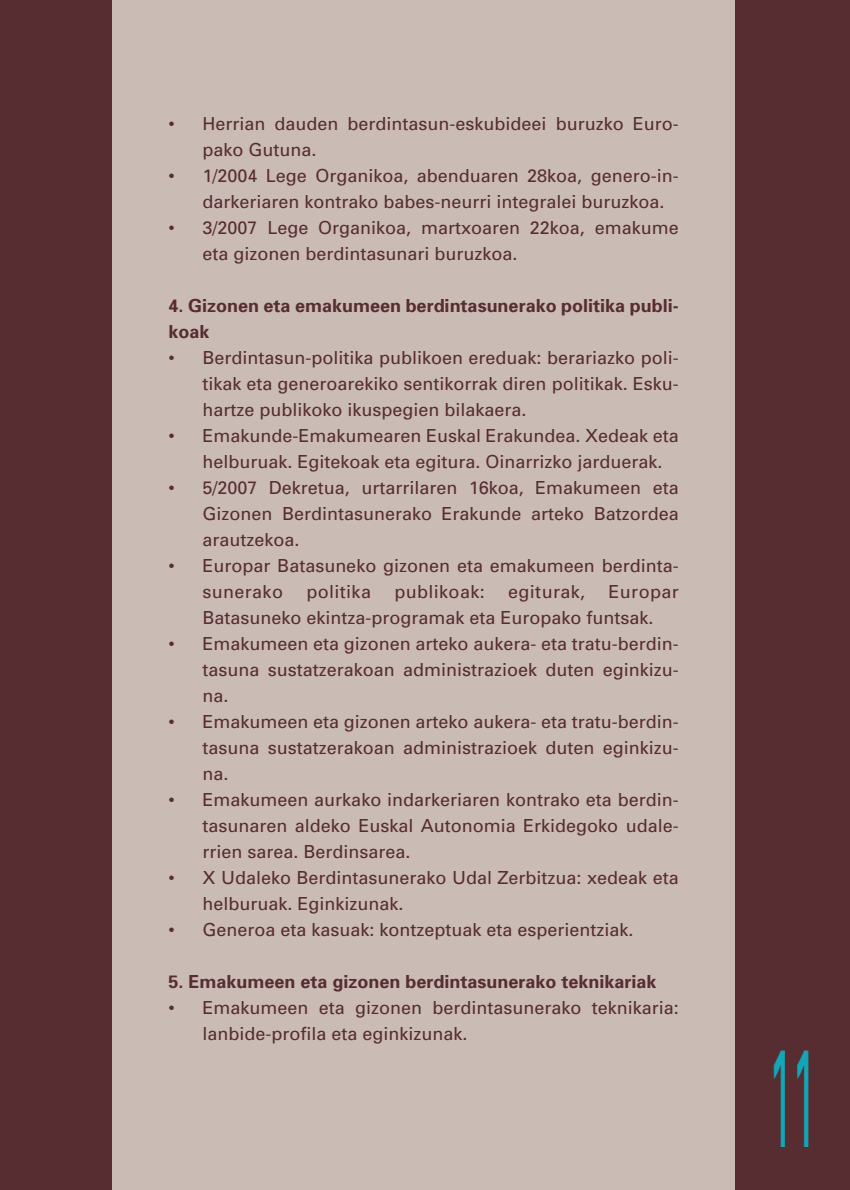
<style>
.page{position:relative;width:850px;height:1190px;background:#cabbb5}
.page>*{position:absolute;margin:0;border:0;box-sizing:border-box;transform-origin:0 0}
.t1{font:139.4px "Univers";color:#12a6b7;scale:.3 1}
.t2{font:18px/26px "Univers";color:#572d32}
.t3{font:700 18px/26px "Univers";color:#572d32}
.t4{font:18px "Univers";letter-spacing:.02em;color:#572d32}
</style>
<div class="page">
<div style="left:735px;top:0;width:115px;height:1190px;background:#572d32"></div>
<div style="left:0;top:0;width:112px;height:1190px;background:#572d32"></div>
<p class="t2" style="left:202px;top:113px;width:478px;text-indent:-34px">• Herrian dauden berdintasun-eskubideei buruzko Euro&shy;pako Gutuna.</p>
<p class="t2" style="left:202px;top:165px;width:478px;text-indent:-34px">• 1/2004 Lege Organikoa, abenduaren 28koa, genero-in&shy;darkeriaren kontrako babes-neurri integralei buruzkoa.</p>
<p class="t2" style="left:202px;top:217px;width:478px;text-indent:-34px">• 3/2007 Lege Organikoa, martxoaren 22koa, emakume eta gizonen berdintasunari buruzkoa.</p>
<p class="t3" style="left:168px;top:295px;width:512px">4. Gizonen eta emakumeen berdintasunerako politika publi&shy;koak</p>
<p class="t2" style="left:202px;top:347px;width:478px;text-align:justify;text-indent:-34px">• Berdintasun-politika publikoen ereduak: berariazko poli&shy;tikak eta generoarekiko sentikorrak diren politikak. Esku&shy;hartze publikoko ikuspegien bilakaera.</p>
<p class="t2" style="left:202px;top:425px;width:478px;text-indent:-34px">• Emakunde-Emakumearen Euskal Erakundea. Xedeak eta helburuak. Egitekoak eta egitura. Oinarrizko jarduerak.</p>
<p class="t2" style="left:202px;top:477px;width:478px;text-align:justify;text-indent:-34px">• 5/2007 Dekretua, urtarrilaren 16koa, Emakumeen eta Gizonen Berdintasunerako Erakunde arteko Batzordea arautzekoa.</p>
<p class="t2" style="left:202px;top:555px;width:478px;text-indent:-34px">• Europar Batasuneko gizonen eta emakumeen berdinta&shy;sunerako</p>
<p class="t2" style="left:202px;top:581px;width:478px;text-indent:406px">Europar<br>Batasuneko ekintza-programak eta Europako funtsak.</p>
<p class="t2" style="left:202px;top:633px;width:478px;text-align:justify;text-indent:-34px">• Emakumeen eta gizonen arteko aukera- eta tratu-berdin&shy;tasuna sustatzerakoan administrazioek duten eginkizu&shy;na.</p>
<p class="t2" style="left:202px;top:711px;width:478px;text-align:justify;text-indent:-34px">• Emakumeen eta gizonen arteko aukera- eta tratu-berdin&shy;tasuna sustatzerakoan administrazioek duten eginkizu&shy;na.</p>
<p class="t2" style="left:202px;top:789px;width:478px;text-align:justify;text-indent:-34px">• Emakumeen aurkako indarkeriaren kontrako eta berdin&shy;tasunaren aldeko Euskal Autonomia Erkidegoko udale&shy;rrien sarea. Berdinsarea.</p>
<p class="t2" style="left:202px;top:867px;width:478px;text-indent:-34px">• X Udaleko Berdintasunerako Udal Zerbitzua: xedeak eta helburuak. Eginkizunak.</p>
<p class="t2" style="left:168px;top:919px;width:467px">• Generoa eta kasuak: kontzeptuak eta esperientziak.</p>
<p class="t3" style="left:168px;top:971px;width:490px">5. Emakumeen eta gizonen berdintasunerako teknikariak</p>
<p class="t2" style="left:202px;top:997px;width:478px;text-indent:-34px">• Emakumeen eta gizonen berdintasunerako teknikaria: lanbide-profila eta eginkizunak.</p>
<p class="t4" style="left:306px;top:585px;width:66px">politika</p>
<p class="t4" style="left:395px;top:585px;width:92px">publikoak:</p>
<p class="t4" style="left:508px;top:585px;width:78px">egiturak,</p>
<h1 class="t1" style="left:769px;top:1046px;width:156px">11</h1>
</div>
